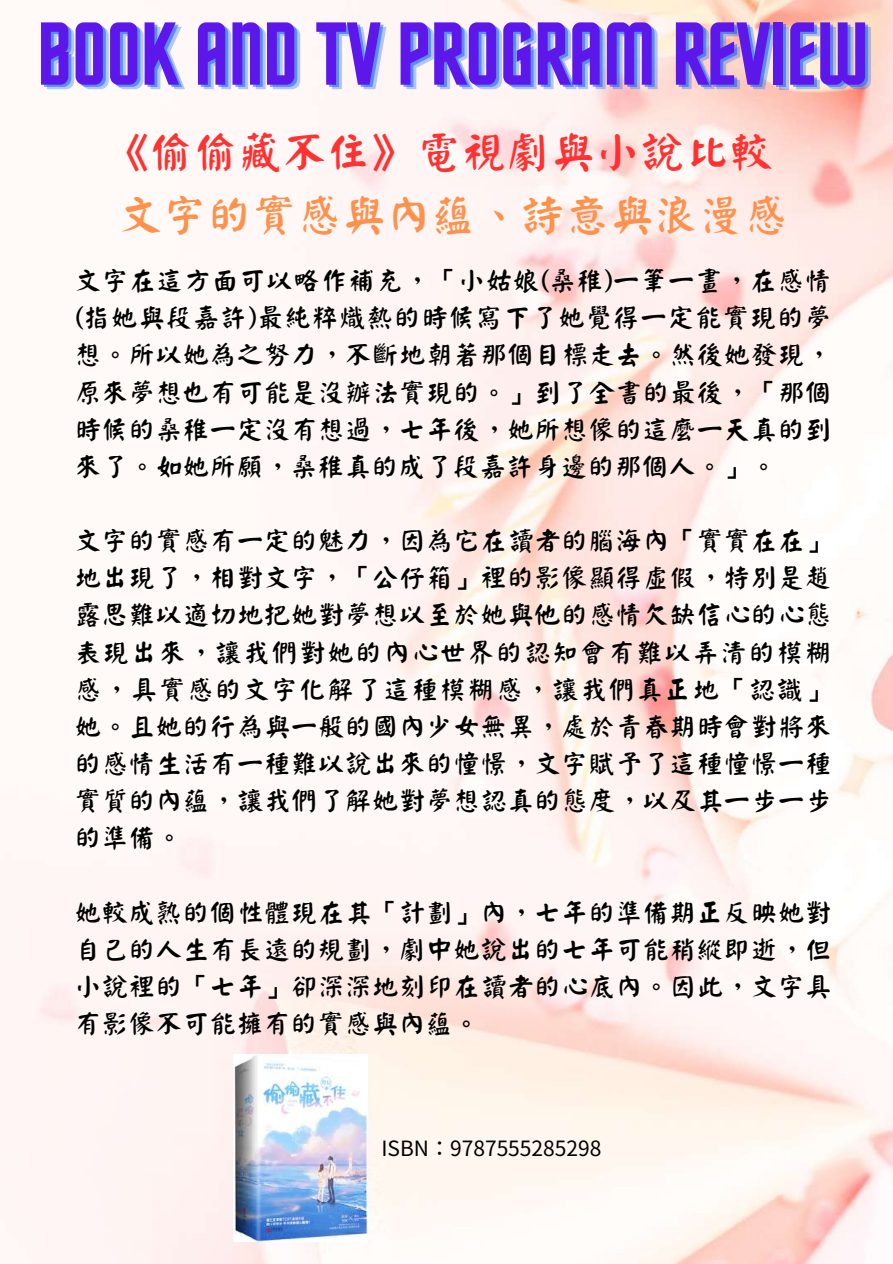
<style>
.page{position:relative;width:893px;height:1264px;background:#fff}
.page>*{position:absolute;margin:0;border:0;box-sizing:border-box;transform-origin:0 0}
.t1{font:89.55px "Horta";color:#5e17eb}
.t2{font:44.7px "Han Wang Yan Kai";color:#ff3131}
.t3{font:44.7px "Han Wang Yan Kai";color:#ff914d}
.t4{font:27px/37.2px "Han Wang Yan Kai";color:#000;text-align:justify}
.t5{font:21px "Noto Sans TC";color:#000}
</style>
<div class="page">
<img style="left:233px;top:1054px;width:134px;height:187px">
<h1 class="t1" style="left:37px;top:17px;width:832px">BOOK AND TV PROGRAM REVIEW</h1>
<h2 class="t2" style="left:104px;top:130px;width:671px">《偷偷藏不住》電視劇與小說比較</h2>
<h2 class="t3" style="left:118px;top:194px;width:671px">文字的實感與內蘊、詩意與浪漫感</h2>
<p class="t4" style="left:74px;top:262px;width:758px">文字在這方面可以略作補充，「小姑娘(桑稚)一筆一畫，在感情(指她與段嘉許)最純粹熾熱的時候寫下了她覺得一定能實現的夢想。所以她為之努力，不斷地朝著那個目標走去。然後她發現，原來夢想也有可能是沒辦法實現的。」到了全書的最後，「那個時候的桑稚一定沒有想過，七年後，她所想像的這麼一天真的到來了。如她所願，桑稚真的成了段嘉許身邊的那個人。」。</p>
<p class="t4" style="left:74px;top:522px;width:758px">文字的實感有一定的魅力，因為它在讀者的腦海內「實實在在」地出現了，相對文字，「公仔箱」裡的影像顯得虛假，特別是趙露思難以適切地把她對夢想以至於她與他的感情欠缺信心的心態表現出來，讓我們對她的內心世界的認知會有難以弄清的模糊感，具實感的文字化解了這種模糊感，讓我們真正地「認識」她。且她的行為與一般的國內少女無異，處於青春期時會對將來的感情生活有一種難以說出來的憧憬，文字賦予了這種憧憬一種實質的內蘊，讓我們了解她對夢想認真的態度，以及其一步一步的準備。</p>
<p class="t4" style="left:74px;top:893px;width:758px">她較成熟的個性體現在其「計劃」內，七年的準備期正反映她對自己的人生有長遠的規劃，劇中她說出的七年可能稍縱即逝，但小說裡的「七年」卻深深地刻印在讀者的心底內。因此，文字具有影像不可能擁有的實感與內蘊。</p>
<p class="t5" style="left:381px;top:1131px;width:222px">ISBN：9787555285298</p>
</div>
